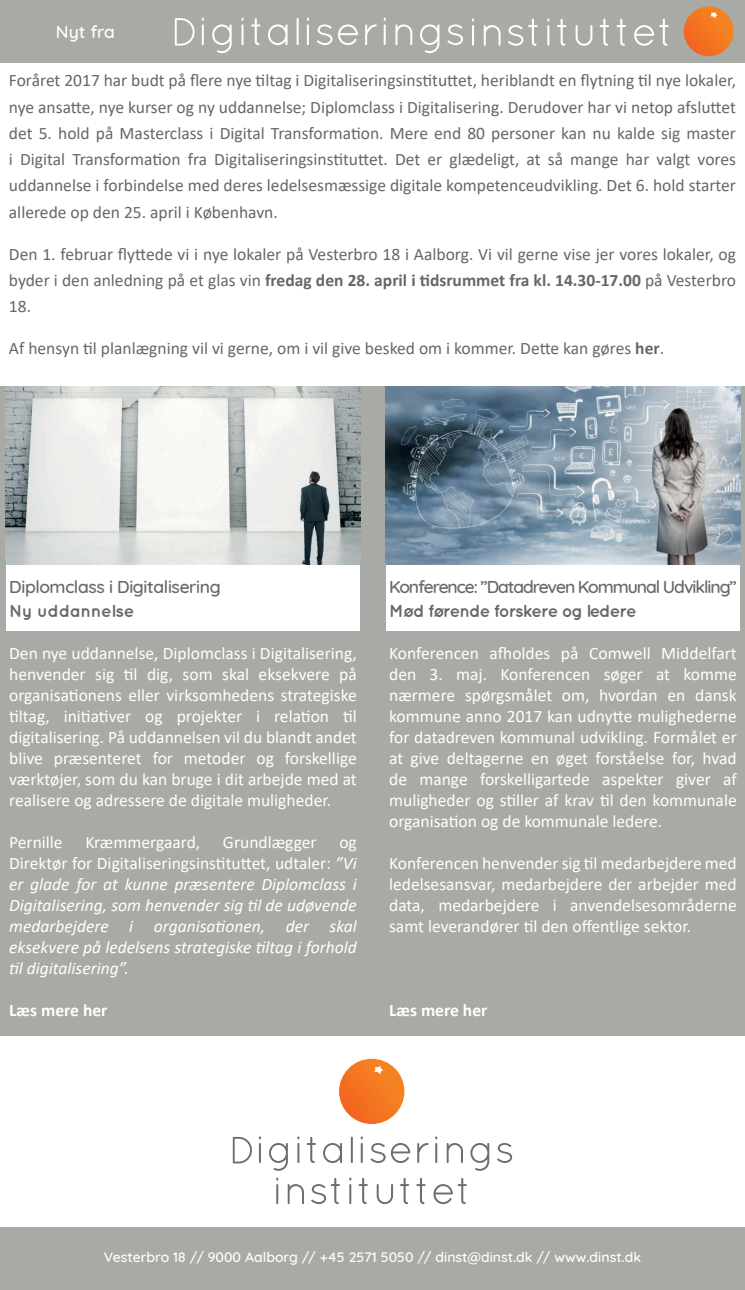
<style>
.page{position:relative;width:745px;height:1290px;background:#fff}
.page>*{position:absolute;margin:0;border:0;box-sizing:border-box;transform-origin:0 0}
.t1{font:17.5px/21px "Calibri";color:#fff;text-align:justify}
.t2{font:17.5px/26.2px "Calibri";color:#666865;text-align:justify}
.t3{font:italic 17.5px/21px "Calibri";color:#fff;text-align:justify}
.t4{font:500 17.5px/24.5px "Quicksand";letter-spacing:-.02em;color:#666865}
.t5{font:500 17.5px "Quicksand";letter-spacing:-.06em;color:#666865}
.t6{font:700 17.5px "Quicksand";letter-spacing:-.06em;color:#666865}
.t7{font:700 17.5px "Calibri";color:#fff}
.t8{font:500 17.5px "Quicksand";color:#fff}
.t9{font:500 14px "Quicksand";color:#fff}
.s1{font-weight:700}
.s2{font-family:"Calibri";font-weight:400;color:#fff}
.s3{font-style:normal}
</style>
<div class="page">
<svg style="left:259px;top:1136px;width:2px;height:27px"></svg>
<svg style="left:269px;top:1143px;width:19px;height:28px"></svg>
<svg style="left:297px;top:1136px;width:2px;height:27px"></svg>
<svg style="left:306px;top:1137px;width:9px;height:26px"></svg>
<svg style="left:323px;top:1143px;width:19px;height:20px"></svg>
<svg style="left:350px;top:1136px;width:2px;height:27px"></svg>
<svg style="left:360px;top:1136px;width:2px;height:27px"></svg>
<svg style="left:370px;top:1143px;width:40px;height:20px"></svg>
<svg style="left:417px;top:1143px;width:11px;height:20px"></svg>
<svg style="left:435px;top:1136px;width:2px;height:27px"></svg>
<svg style="left:446px;top:1143px;width:16px;height:20px"></svg>
<svg style="left:470px;top:1143px;width:19px;height:28px"></svg>
<svg style="left:497px;top:1143px;width:15px;height:20px"></svg>
<svg style="left:276px;top:1177px;width:2px;height:27px"></svg>
<svg style="left:287px;top:1184px;width:17px;height:20px"></svg>
<svg style="left:311px;top:1178px;width:28px;height:26px"></svg>
<svg style="left:349px;top:1177px;width:2px;height:27px"></svg>
<svg style="left:358px;top:1178px;width:9px;height:26px"></svg>
<svg style="left:376px;top:1184px;width:17px;height:20px"></svg>
<svg style="left:400px;top:1178px;width:9px;height:26px"></svg>
<svg style="left:416px;top:1178px;width:9px;height:26px"></svg>
<svg style="left:433px;top:1178px;width:33px;height:26px"></svg>
<div style="left:339px;top:1059px;width:65px;height:65px;background:linear-gradient(to right,#f36a25,#f5831f);border-radius:33px"></div>
<svg style="left:373px;top:1065px;width:10px;height:10px"></svg>
<svg style="left:233px;top:1137px;width:19px;height:26px"></svg>
<div style="left:0;top:1228px;width:744px;height:62px;background:#a8aaa5"></div>
<div style="left:0;top:386px;width:744px;height:178px;background:#a8aaa5"></div>
<div style="left:0;top:631px;width:744px;height:405px;background:#a8aaa5"></div>
<img style="left:6px;top:386px;width:354px;height:178px">
<img style="left:385px;top:386px;width:354px;height:178px">
<div style="left:360px;top:563px;width:25px;height:72px;background:#a8aaa5"></div>
<div style="left:0;top:560px;width:6px;height:80px;background:#a8aaa5"></div>
<div style="left:739px;top:555px;width:5px;height:81px;background:#a8aaa5"></div>
<div style="left:0;top:0;width:744px;height:63px;background:#a8aaa5"></div>
<svg style="left:202px;top:18px;width:2px;height:27px"></svg>
<svg style="left:212px;top:24px;width:19px;height:29px"></svg>
<svg style="left:241px;top:18px;width:2px;height:27px"></svg>
<svg style="left:251px;top:18px;width:9px;height:27px"></svg>
<svg style="left:268px;top:24px;width:19px;height:21px"></svg>
<svg style="left:296px;top:18px;width:2px;height:27px"></svg>
<svg style="left:306px;top:18px;width:3px;height:27px"></svg>
<svg style="left:317px;top:24px;width:15px;height:21px"></svg>
<svg style="left:338px;top:24px;width:20px;height:21px"></svg>
<svg style="left:365px;top:24px;width:11px;height:21px"></svg>
<svg style="left:383px;top:18px;width:2px;height:27px"></svg>
<svg style="left:395px;top:24px;width:17px;height:21px"></svg>
<svg style="left:420px;top:24px;width:19px;height:29px"></svg>
<svg style="left:447px;top:24px;width:16px;height:21px"></svg>
<svg style="left:472px;top:18px;width:1px;height:28px"></svg>
<svg style="left:483px;top:25px;width:17px;height:21px"></svg>
<svg style="left:508px;top:19px;width:29px;height:27px"></svg>
<svg style="left:547px;top:18px;width:2px;height:28px"></svg>
<svg style="left:557px;top:19px;width:9px;height:27px"></svg>
<svg style="left:575px;top:25px;width:17px;height:21px"></svg>
<svg style="left:599px;top:19px;width:9px;height:27px"></svg>
<svg style="left:616px;top:19px;width:9px;height:27px"></svg>
<svg style="left:634px;top:19px;width:34px;height:27px"></svg>
<div style="left:683px;top:6px;width:50px;height:50px;background:linear-gradient(to right,#ed6c2b,#f7811d);border-radius:25px"></div>
<svg style="left:709px;top:12px;width:8px;height:7px"></svg>
<svg style="left:175px;top:18px;width:19px;height:28px"></svg>
<p class="t8" style="left:56px;top:18px;width:61px">Nyt fra</p>
<p class="t2" style="left:9px;top:67px;width:728px">Foråret 2017 har budt på flere nye tiltag i Digitaliseringsinstituttet, heriblandt en flytning til nye lokaler, nye ansatte, nye kurser og ny uddannelse; Diplomclass i Digitalisering. Derudover har vi netop afsluttet det 5. hold på Masterclass i Digital Transformation. Mere end 80 personer kan nu kalde sig master i Digital Transformation fra Digitaliseringsinstituttet. Det er glædeligt, at så mange har valgt vores uddannelse i forbindelse med deres ledelsesmæssige digitale kompetenceudvikling. Det 6. hold starter allerede op den 25. april i København.</p>
<p class="t2" style="left:9px;top:240px;width:728px">Den 1. februar flyttede vi i nye lokaler på Vesterbro 18 i Aalborg. Vi vil gerne vise jer vores lokaler, og byder i den anledning på et glas vin <span class="s1">fredag den 28. april i tidsrummet fra kl. 14.30-17.00</span> på Vesterbro 18.</p>
<p class="t2" style="left:9px;top:335px;width:656px">Af hensyn til planlægning vil vi gerne, om i vil give besked om i kommer. Dette kan gøres <span class="s1">her</span>.</p>
<p class="t4" style="left:9px;top:572px;width:213px">Diplomclass i Digitalisering<br><span class="s1">Ny uddannelse</span><span class="s2">lse.</span></p>
<p class="t1" style="left:9px;top:642px;width:349px">Den nye uddannelse, Diplomclass i Digitalisering, henvender sig til dig, som skal eksekvere på organisationens eller virksomhedens strategiske tiltag, initiativer og projekter i relation til digitalisering. På uddannelsen vil du blandt andet blive præsenteret for metoder og forskellige værktøjer, som du kan bruge i dit arbejde med at realisere og adressere de digitale muligheder.</p>
<p class="t1" style="left:9px;top:831px;width:55px">Pernille</p>
<p class="t1" style="left:85px;top:831px;width:116px">Kræmmergaard,</p>
<p class="t1" style="left:223px;top:831px;width:95px">Grundlægger</p>
<p class="t3" style="left:9px;top:831px;width:349px;text-indent:330px"><span class="s3">og Direktør for Digitaliseringsinstituttet, udtaler:</span> ”Vi er glade for at kunne præsentere Diplomclass i Digitalisering, som henvender sig til de udøvende medarbejdere i organisationen, der skal eksekvere på ledelsens strategiske tiltag i forhold til digitalisering”.</p>
<p class="t7" style="left:9px;top:998px;width:100px">Læs mere her</p>
<p class="t5" style="left:389px;top:572px;width:349px">Konference: ”Datadreven Kommunal Udvikling”</p>
<p class="t6" style="left:389px;top:600px;width:249px">Mød førende forskere og ledere</p>
<p class="t1" style="left:389px;top:642px;width:349px">Konferencen afholdes på Comwell Middelfart den 3. maj. Konferencen søger at komme nærmere spørgsmålet om, hvordan en dansk kommune anno 2017 kan udnytte mulighederne for datadreven kommunal udvikling. Formålet er at give deltagerne en øget forståelse for, hvad de mange forskelligartede aspekter giver af muligheder og stiller af krav til den kommunale organisation og de kommunale ledere.</p>
<p class="t1" style="left:389px;top:852px;width:349px">Konferencen henvender sig til medarbejdere med ledelsesansvar, medarbejdere der arbejder med data, medarbejdere i anvendelsesområderne samt leverandører til den offentlige sektor.</p>
<p class="t7" style="left:389px;top:998px;width:100px">Læs mere her</p>
<p class="t9" style="left:104px;top:1245px;width:538px">Vesterbro 18 // 9000 Aalborg // +45 2571 5050 // dinst@dinst.dk // www.dinst.dk</p>
</div>
